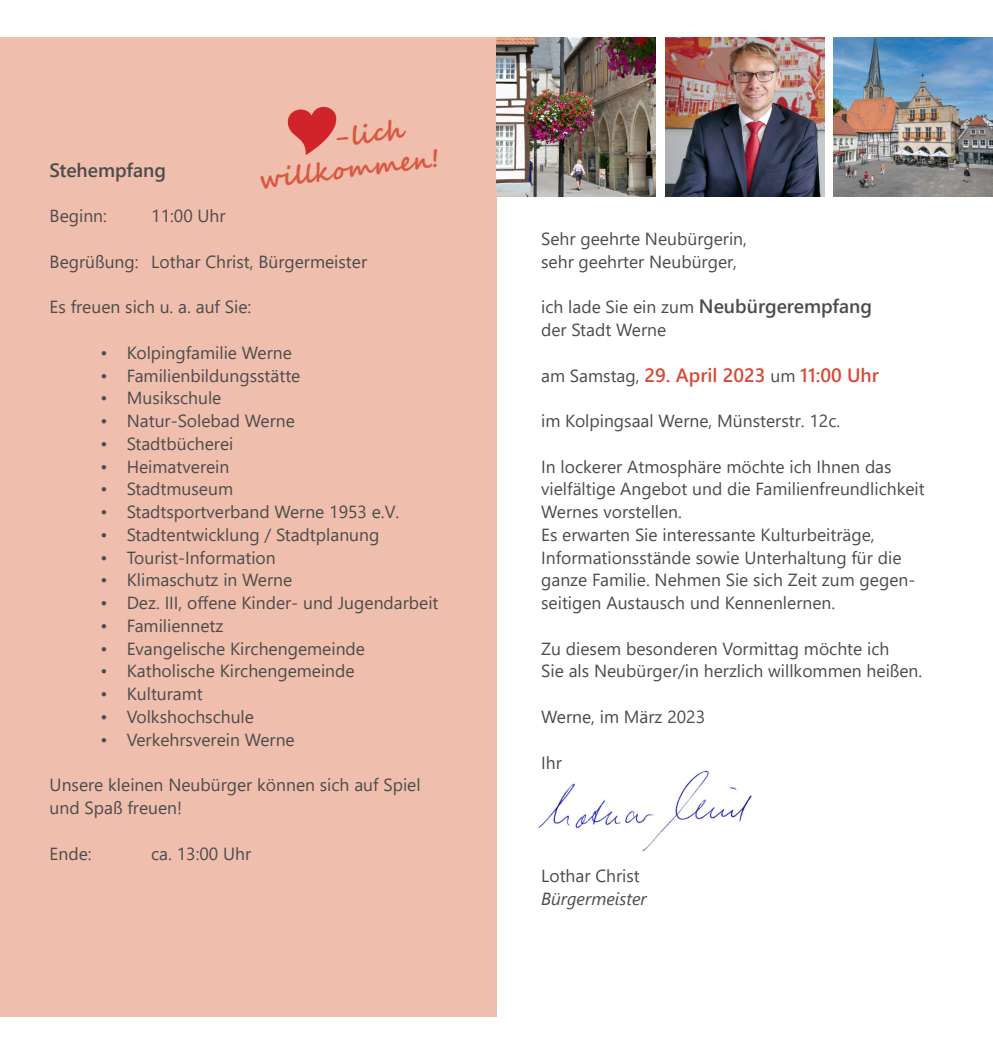
<style>
.page{position:relative;width:993px;height:1052px;background:#fff}
.page>*{position:absolute;margin:0;border:0;box-sizing:border-box;transform-origin:0 0}
.t1{font:700 25.72px "Segoe Script";color:#d95842}
.t2{font:600 19.25px "Segoe UI";color:#d64c3a}
.t3{font:600 19.25px "Segoe UI";color:#4b4c4d}
.t4{font:17.5px/22.8px "Segoe UI";color:#4b4c4d}
.t5{font:italic 17.5px "Segoe UI";color:#4b4c4d}
.s1{font-weight:600;font-size:19.25px}
.s2{font-weight:400;font-size:17.5px;color:#4b4c4d}
</style>
<div class="page">
<img style="left:537px;top:769px;width:215px;height:83px">
<div style="left:0;top:37px;width:496px;height:979px;background:#f0beac"></div>
<svg style="left:287px;top:107px;width:50px;height:48px"></svg>
<img style="left:496px;top:37px;width:159px;height:159px">
<img style="left:665px;top:37px;width:159px;height:159px">
<img style="left:833px;top:37px;width:159px;height:159px">
<h1 class="t1" style="left:332px;top:117px;width:70px;rotate:-6deg">-lich</h1>
<h1 class="t1" style="left:256px;top:157px;width:183px;rotate:-6deg">willkommen!</h1>
<p class="t3" style="left:50px;top:152px;width:118px">Stehempfang</p>
<p class="t4" style="left:50px;top:203px;width:59px">Beginn:</p>
<p class="t4" style="left:151px;top:203px;width:76px">11:00 Uhr</p>
<p class="t4" style="left:50px;top:249px;width:319px">Begrüßung: Lothar Christ, Bürgermeister</p>
<p class="t4" style="left:50px;top:294px;width:203px">Es freuen sich u. a. auf Sie:</p>
<p class="t4" style="left:100px;top:340px;width:193px">• Kolpingfamilie Werne</p>
<p class="t4" style="left:100px;top:362px;width:201px">• Familienbildungsstätte</p>
<p class="t4" style="left:100px;top:385px;width:122px">• Musikschule</p>
<p class="t4" style="left:100px;top:408px;width:196px">• Natur-Solebad Werne</p>
<p class="t4" style="left:100px;top:431px;width:134px">• Stadtbücherei</p>
<p class="t4" style="left:100px;top:453px;width:130px">• Heimatverein</p>
<p class="t4" style="left:100px;top:476px;width:134px">• Stadtmuseum</p>
<p class="t4" style="left:100px;top:499px;width:300px">• Stadtsportverband Werne 1953 e.V.</p>
<p class="t4" style="left:100px;top:522px;width:280px">• Stadtentwicklung / Stadtplanung</p>
<p class="t4" style="left:100px;top:544px;width:177px">• Tourist-Information</p>
<p class="t4" style="left:100px;top:567px;width:193px">• Klimaschutz in Werne</p>
<p class="t4" style="left:100px;top:590px;width:339px">• Dez. III, offene Kinder- und Jugendarbeit</p>
<p class="t4" style="left:100px;top:613px;width:124px">• Familiennetz</p>
<p class="t4" style="left:100px;top:635px;width:266px">• Evangelische Kirchengemeinde</p>
<p class="t4" style="left:100px;top:658px;width:256px">• Katholische Kirchengemeinde</p>
<p class="t4" style="left:100px;top:681px;width:104px">• Kulturamt</p>
<p class="t4" style="left:100px;top:704px;width:155px">• Volkshochschule</p>
<p class="t4" style="left:100px;top:726px;width:196px">• Verkehrsverein Werne</p>
<p class="t4" style="left:50px;top:772px;width:372px">Unsere kleinen Neubürger können sich auf Spiel und Spaß freuen!</p>
<p class="t4" style="left:50px;top:840px;width:44px">Ende:</p>
<p class="t4" style="left:151px;top:840px;width:101px">ca. 13:00 Uhr</p>
<p class="t4" style="left:541px;top:226px;width:207px">Sehr geehrte Neubürgerin, sehr geehrter Neubürger,</p>
<p class="t4" style="left:541px;top:294px;width:332px">ich lade Sie ein zum <span class="s1">Neubürgerempfang </span>der Stadt Werne</p>
<p class="t2" style="left:541px;top:357px;width:339px"><span class="s2">am Samstag,</span> 29. April 2023 <span class="s2">um</span> 11:00 Uhr</p>
<p class="t4" style="left:541px;top:408px;width:300px">im Kolpingsaal Werne, Münsterstr. 12c.</p>
<p class="t4" style="left:541px;top:453px;width:385px">In lockerer Atmosphäre möchte ich Ihnen das vielfältige Angebot und die Familienfreundlichkeit Wernes vorstellen.<br>Es erwarten Sie interessante Kulturbeiträge, Informationsstände sowie Unterhaltung für die ganze Familie. Nehmen Sie sich Zeit zum gegen&shy;seitigen Austausch und Kennenlernen.</p>
<p class="t4" style="left:541px;top:635px;width:382px">Zu diesem besonderen Vormittag möchte ich<br>Sie als Neubürger/in herzlich willkommen heißen.</p>
<p class="t4" style="left:541px;top:704px;width:165px">Werne, im März 2023</p>
<p class="t4" style="left:541px;top:749px;width:22px">Ihr</p>
<p class="t4" style="left:541px;top:863px;width:100px">Lothar Christ</p>
<p class="t5" style="left:541px;top:882px;width:107px">Bürgermeister</p>
</div>
